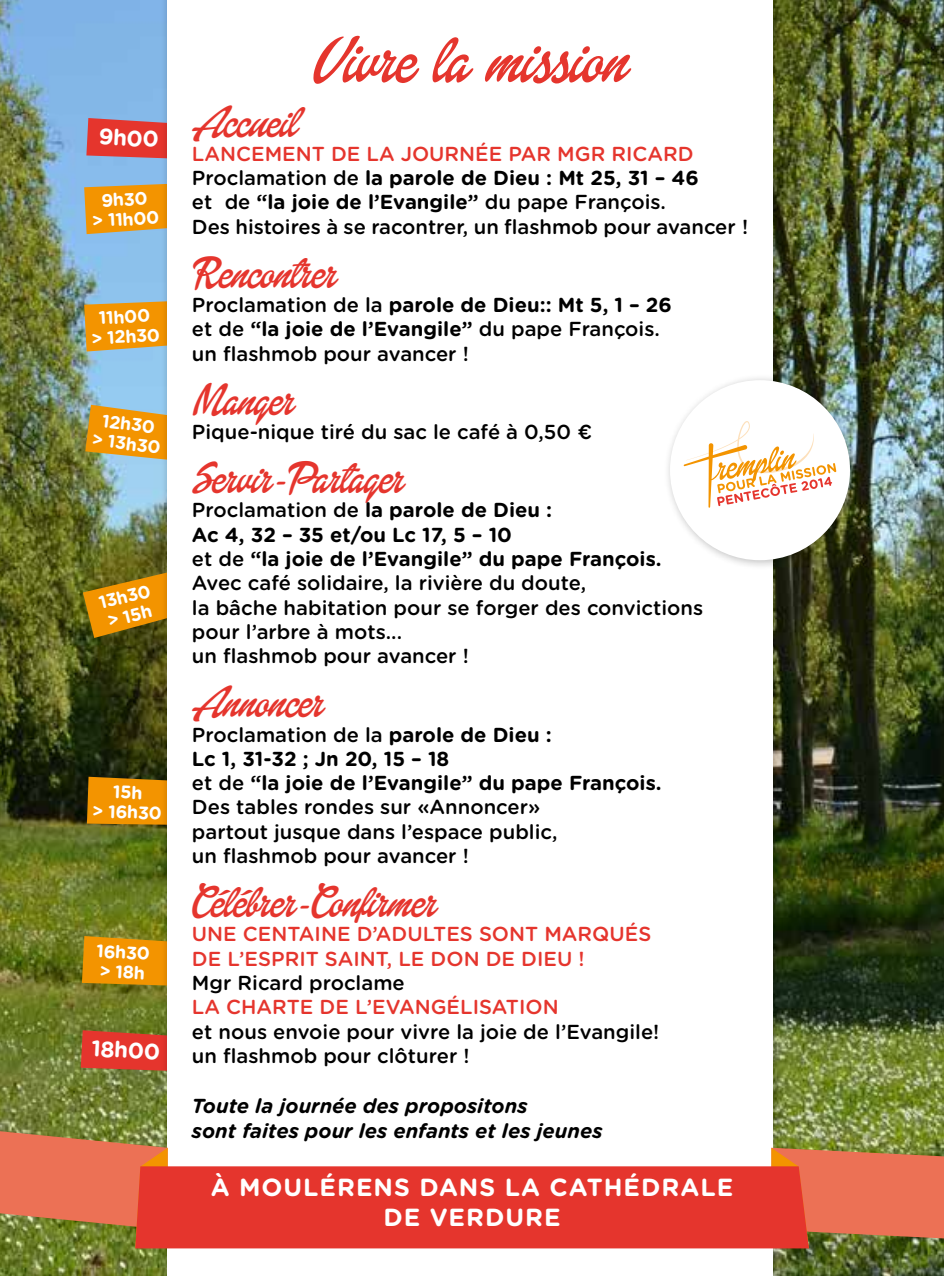
<style>
.page{position:relative;width:944px;height:1276px;background:#fff}
.page>*{position:absolute;margin:0;border:0;box-sizing:border-box;transform-origin:0 0}
.t1{font:67.5px "Dollie Script Personal Use";color:#e5352d}
.t2{font:45px "Dollie Script Personal Use";color:#e5352d}
.t3{font:700 24.75px/29.7px "Gotham Rounded";letter-spacing:.04em;color:#fff}
.t4{font:700 22.5px "Gotham Rounded";color:#fff}
.t5{font:500 20.25px/24.3px "Gotham Rounded";color:#000}
.t6{font:500 20.25px/24.3px "Gotham Rounded";color:#e5352d}
.t7{font:italic 700 20.25px/24.8px "Gotham Rounded";color:#000}
.t8{font:700 18px/19.8px "Gotham Rounded";color:#fff;text-align:center}
.s1{color:#e5352d}
.s2{font-weight:700}
</style>
<div class="page">
<img style="left:0;top:0;width:944px;height:1276px">
<svg style="left:86px;top:118px;width:74px;height:42px;background:#d74848"></svg>
<svg style="left:81px;top:1030px;width:79px;height:41px;background:#d63d2d"></svg>
<svg style="left:84px;top:300px;width:76px;height:51px;background:#e6991b"></svg>
<svg style="left:84px;top:183px;width:76px;height:51px;background:#e6981c"></svg>
<svg style="left:85px;top:405px;width:75px;height:58px;background:#db9c2e"></svg>
<svg style="left:87px;top:776px;width:73px;height:49px;background:#e38c01"></svg>
<svg style="left:83px;top:568px;width:77px;height:70px;background:#b87d08"></svg>
<svg style="left:82px;top:936px;width:78px;height:50px;background:#e69103"></svg>
<div style="left:160px;top:0;width:623px;height:1276px;background:#000;opacity:.25"></div>
<div style="left:167px;top:0;width:606px;height:1276px;background:#fff"></div>
<svg style="left:0;top:1131px;width:168px;height:117px;background:#c7774a"></svg>
<svg style="left:771px;top:1147px;width:173px;height:101px;background:#d3724d"></svg>
<div style="left:135px;top:1166px;width:674px;height:82px;background:#e5352d"></div>
<div style="left:663px;top:373px;width:197px;height:197px;background:#000;opacity:.25"></div>
<div style="left:670px;top:380px;width:180px;height:180px;background:#fff;border-radius:50%"></div>
<svg style="left:680px;top:370px;width:160px;height:289px"></svg>
<p class="t4" style="left:100px;top:120px;width:62px;rotate:3deg">9h00</p>
<p class="t8" style="left:90px;top:190px;width:69px;rotate:-3deg">9h30<br>&gt; 11h00</p>
<p class="t8" style="left:89px;top:308px;width:71px;rotate:-3deg">11h00<br>&gt; 12h30</p>
<p class="t8" style="left:96px;top:409px;width:71px;rotate:7deg">12h30<br>&gt; 13h30</p>
<p class="t8" style="left:97px;top:592px;width:54px;text-align:left;rotate:-14deg">13h30 &gt; 15h</p>
<p class="t8" style="left:93px;top:780px;width:71px;rotate:2deg">15h<br>&gt; 16h30</p>
<p class="t8" style="left:97px;top:940px;width:55px;text-align:left;rotate:3deg">16h30 &gt; 18h</p>
<p class="t4" style="left:93px;top:1031px;width:70px;rotate:3deg">18h00</p>
<h1 class="t1" style="left:312px;top:22px;width:318px">Vivre la mission</h1>
<h2 class="t2" style="left:192px;top:96px;width:108px">Accueil</h2>
<p class="t5" style="left:192px;top:141px;width:558px"><span class="s1">Lancement de la journée par Mgr Ricard </span>Proclamation de <span class="s2">la parole de Dieu : Mt 25, 31 – 46<br></span>et de <span class="s2">“la joie de l’Evangile”</span> du pape François.<br>Des histoires à se racontrer, un flashmob pour avancer !</p>
<h2 class="t2" style="left:192px;top:247px;width:146px">Rencontrer</h2>
<p class="t5" style="left:192px;top:292px;width:481px">Proclamation de la <span class="s2">parole de Dieu:: Mt 5, 1 – 26 </span>et de <span class="s2">“la joie de l’Evangile”</span> du pape François. un flashmob pour avancer !</p>
<h2 class="t2" style="left:192px;top:374px;width:104px">Manger</h2>
<p class="t5" style="left:192px;top:419px;width:401px">Pique-nique tiré du sac le café à 0,50 €</p>
<h2 class="t2" style="left:192px;top:453px;width:214px">Servir-Partager</h2>
<p class="t5" style="left:192px;top:497px;width:513px">Proclamation de <span class="s2">la parole de Dieu :<br>Ac 4, 32 – 35 et/ou Lc 17, 5 – 10<br></span>et de <span class="s2">“la joie de l’Evangile” du pape François.<br></span>Avec café solidaire, la rivière du doute,<br>la bâche habitation pour se forger des convictions pour l’arbre à mots...<br>un flashmob pour avancer !</p>
<h2 class="t2" style="left:192px;top:677px;width:133px">Annoncer</h2>
<p class="t5" style="left:192px;top:721px;width:471px">Proclamation de la <span class="s2">parole de Dieu :<br>Lc 1, 31-32 ; Jn 20, 15 – 18<br></span>et de <span class="s2">“la joie de l’Evangile” du pape François.<br></span>Des tables rondes sur «Annoncer»<br>partout jusque dans l’espace public,<br>un flashmob pour avancer !</p>
<h2 class="t2" style="left:192px;top:877px;width:246px">Célébrer-Confirmer</h2>
<p class="t6" style="left:192px;top:921px;width:461px">U ne centaine d’adultes sont marqués de l’Esprit Saint, le don de Dieu !</p>
<p class="t5" style="left:192px;top:970px;width:214px">Mgr Ricard proclame</p>
<p class="t6" style="left:192px;top:994px;width:368px">la charte de l’Evangélisation</p>
<p class="t5" style="left:192px;top:1018px;width:469px">et nous envoie pour vivre la joie de l’Evangile! un flashmob pour clôturer !</p>
<p class="t7" style="left:192px;top:1093px;width:412px">Toute la journée des propositons<br>sont faites pour les enfants et les jeunes</p>
<p class="t3" style="left:383px;top:1171px;width:315px;text-indent:-173px">à Moulérens dans la cathédrale de verdure</p>
</div>
